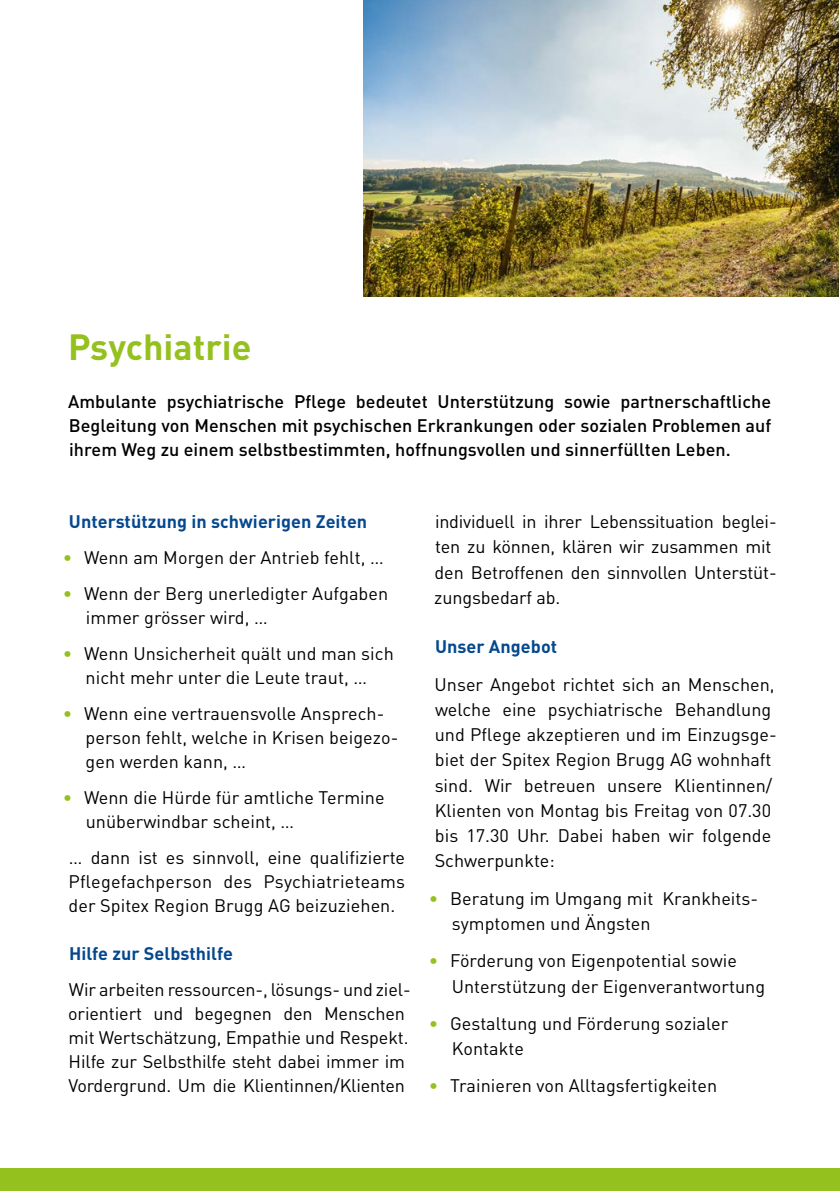
<style>
.page{position:relative;width:840px;height:1191px;background:#fff}
.page>*{position:absolute;margin:0;border:0;box-sizing:border-box;transform-origin:0 0}
.t1{font:700 36px "DIN Pro";color:#95c11f}
.t2{font:18px/25.2px "DIN Pro";color:#000}
.t3{font:500 18px/24px "DIN Pro";letter-spacing:.005em;color:#000;text-align:justify}
.t4{font:700 18px "DIN Pro";letter-spacing:.005em;color:#05488f}
.s1{color:#95c11f}
</style>
<div class="page">
<img style="left:363px;top:0;width:475px;height:296px">
<div style="left:0;top:1168px;width:839px;height:23px;background:#95c11f"></div>
<h1 class="t1" style="left:68px;top:323px;width:185px">Psychiatrie</h1>
<p class="t3" style="left:68px;top:389px;width:704px">Ambulante psychiatrische Pflege bedeutet Unterstützung sowie partnerschaftliche Begleitung von Menschen mit psychischen Erkrankungen oder sozialen Problemen auf ihrem Weg zu einem selbstbestimmten, hoffnungsvollen und sinnerfüllten Leben.</p>
<p class="t4" style="left:69px;top:510px;width:299px">Unterstützung in schwierigen Zeiten</p>
<p class="t2" style="left:63px;top:545px;width:322px"><span class="s1">•</span> Wenn am Morgen der Antrieb fehlt, …</p>
<p class="t2" style="left:86px;top:581px;width:303px;line-height:24px;text-indent:-23px"><span class="s1">•</span> Wenn der Berg unerledigter Aufgaben immer grösser wird, …</p>
<p class="t2" style="left:63px;top:641px;width:332px;line-height:24px;text-align:center"><span class="s1">•</span> Wenn Unsicherheit quält und man sich nicht mehr unter die Leute traut, …</p>
<p class="t2" style="left:85px;top:701px;width:314px;line-height:24px;text-indent:-23px"><span class="s1">•</span> Wenn eine vertrauensvolle Ansprech&shy;person fehlt, welche in Krisen beigezo&shy;gen werden kann, …</p>
<p class="t2" style="left:86px;top:785px;width:300px;line-height:24px;text-indent:-23px"><span class="s1">•</span> Wenn die Hürde für amtliche Termine unüberwindbar scheint, …</p>
<p class="t2" style="left:68px;top:845px;width:338px;line-height:24px;text-align:justify">… dann ist es sinnvoll, eine qualifizierte Pflegefachperson des Psychiatrieteams der Spitex Region Brugg AG beizuziehen.</p>
<p class="t4" style="left:69px;top:942px;width:165px">Hilfe zur Selbsthilfe</p>
<p class="t2" style="left:68px;top:977px;width:344px;line-height:24px">Wir arbeiten ressourcen-, lösungs- und ziel&shy;orientiert und begegnen den Menschen mit Wertschätzung, Empathie und Respekt.<br>Hilfe zur Selbsthilfe steht dabei immer im Vordergrund. Um die Klientinnen/Klienten</p>
<p class="t2" style="left:434px;top:508px;width:344px">individuell in ihrer Lebenssituation beglei&shy;ten zu können, klären wir zusammen mit den Betroffenen den sinnvollen Unterstüt&shy;zungsbedarf ab.</p>
<p class="t4" style="left:435px;top:635px;width:124px">Unser Angebot</p>
<p class="t2" style="left:434px;top:671px;width:343px">Unser Angebot richtet sich an Menschen, welche eine psychiatrische Behandlung und Pflege akzeptieren und im Einzugsge&shy;biet der Spitex Region Brugg AG wohnhaft sind. Wir betreuen unsere Klientinnen/ Klienten von Montag bis Freitag von 07.30 bis 17.30 Uhr. Dabei haben wir folgende Schwerpunkte:</p>
<p class="t2" style="left:451px;top:885px;width:308px;text-indent:-23px"><span class="s1">•</span> Beratung im Umgang mit Krankheits&shy;symptomen und Ängsten</p>
<p class="t2" style="left:451px;top:947px;width:315px;text-indent:-23px"><span class="s1">•</span> Förderung von Eigenpotential sowie<br>Unterstützung der Eigenverantwortung</p>
<p class="t2" style="left:451px;top:1010px;width:278px;text-indent:-23px"><span class="s1">•</span> Gestaltung und Förderung sozialer<br>Kontakte</p>
<p class="t2" style="left:428px;top:1073px;width:290px"><span class="s1">•</span> Trainieren von Alltagsfertigkeiten</p>
</div>
